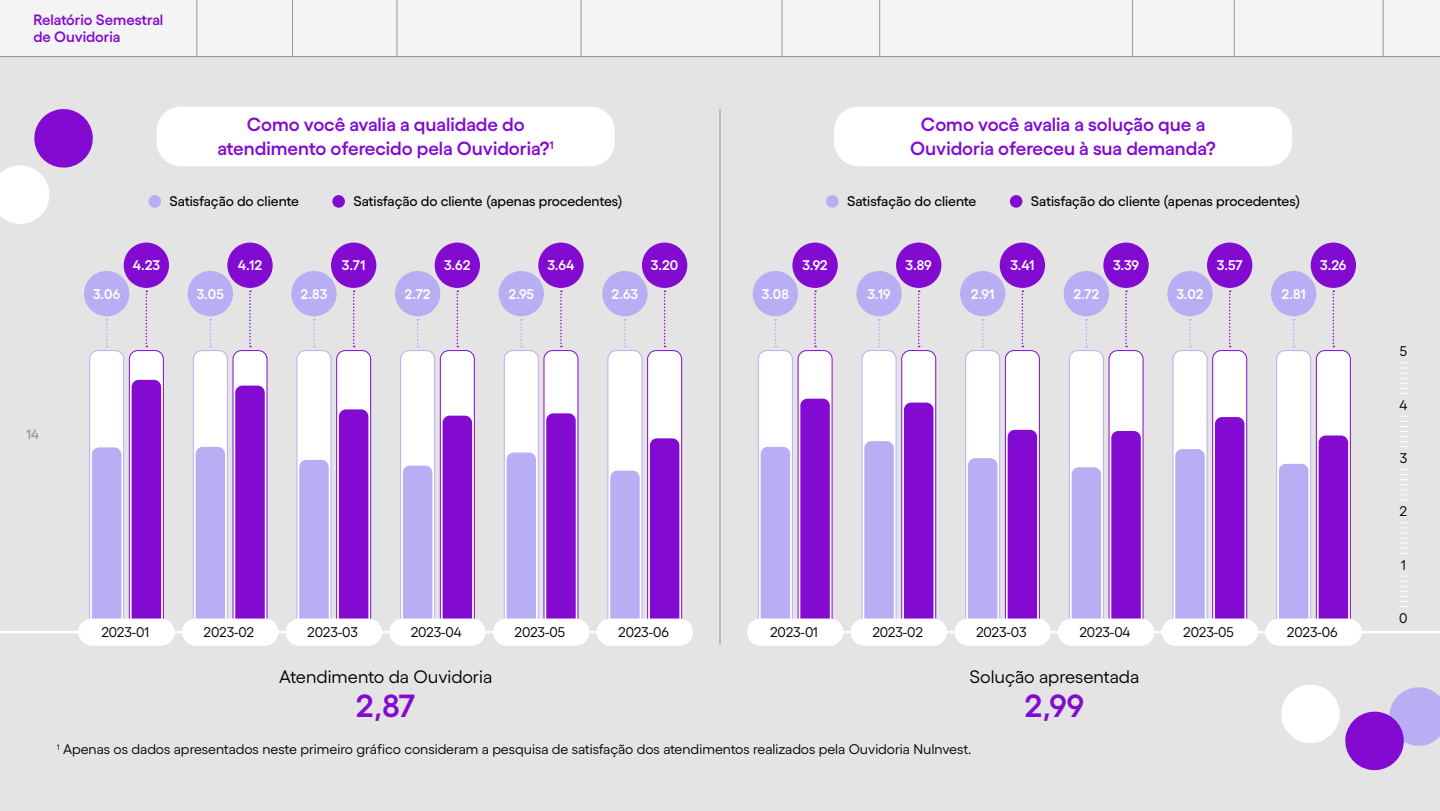
<style>
.page{position:relative;width:1440px;height:811px;background:#e4e4e4}
.page>*{position:absolute;margin:0;border:0;box-sizing:border-box;transform-origin:0 0}
.t1{font:600 32px "Gellix";color:#820ad1}
.t2{font:600 19px/24px "Gellix";color:#820ad1;text-align:center}
.t3{font:18px "Gellix";color:#000}
.t4{font:600 15px/17px "Gellix";color:#820ad1}
.t5{font:14px "Gellix";letter-spacing:-.005em;color:#000}
.t6{font:500 14px "Gellix";color:#000}
.t7{font:600 14px "Gellix";letter-spacing:-.01em;color:#fff}
.t8{font:500 13.6px "Gellix";color:#939598}
</style>
<div class="page">
<div style="left:834px;top:107px;width:458px;height:59px;background:#fff;border-radius:24px"></div>
<div style="left:157px;top:107px;width:458px;height:59px;background:#fff;border-radius:24px"></div>
<div style="left:0;top:0;width:1440px;height:57px;background:#f4f4f4"></div>
<hr style="left:292px;top:0;width:1px;height:57px;background:#939598">
<hr style="left:197px;top:0;width:1px;height:57px;background:#939598">
<hr style="left:397px;top:0;width:1px;height:57px;background:#939598">
<hr style="left:581px;top:0;width:1px;height:57px;background:#939598">
<hr style="left:782px;top:0;width:1px;height:57px;background:#939598">
<hr style="left:879px;top:0;width:1px;height:57px;background:#939598">
<hr style="left:1132px;top:0;width:1px;height:57px;background:#939598">
<hr style="left:1234px;top:0;width:1px;height:57px;background:#939598">
<hr style="left:1383px;top:0;width:1px;height:57px;background:#939598">
<svg style="left:1400px;top:575px;width:7px;height:32px"></svg>
<svg style="left:1400px;top:522px;width:7px;height:32px"></svg>
<svg style="left:1400px;top:469px;width:7px;height:31px"></svg>
<svg style="left:1400px;top:416px;width:7px;height:31px"></svg>
<svg style="left:1400px;top:362px;width:7px;height:32px"></svg>
<div style="left:149px;top:195px;width:12px;height:13px;background:#b8aef4;border-radius:50%"></div>
<div style="left:332px;top:195px;width:13px;height:13px;background:#820ad1;border-radius:50%"></div>
<div style="left:826px;top:195px;width:13px;height:13px;background:#b8aef4;border-radius:50%"></div>
<div style="left:1010px;top:195px;width:12px;height:13px;background:#820ad1;border-radius:50%"></div>
<hr style="left:1px;top:631px;width:638px;height:2px;background:#fff">
<hr style="left:801px;top:631px;width:638px;height:2px;background:#fff">
<hr style="left:720px;top:109px;width:1px;height:535px;background:#939598">
<div style="left:597px;top:618px;width:96px;height:27px;background:#fff;border-radius:14px"></div>
<svg style="left:607px;top:290px;width:76px;height:329px"></svg>
<div style="left:602px;top:271px;width:46px;height:45px;background:#b8aef4;border-radius:50%"></div>
<div style="left:642px;top:242px;width:45px;height:46px;background:#820ad1;border-radius:50%"></div>
<div style="left:389px;top:618px;width:97px;height:27px;background:#fff;border-radius:14px"></div>
<svg style="left:400px;top:290px;width:75px;height:329px"></svg>
<div style="left:395px;top:271px;width:45px;height:45px;background:#b8aef4;border-radius:50%"></div>
<div style="left:435px;top:242px;width:45px;height:46px;background:#820ad1;border-radius:50%"></div>
<div style="left:78px;top:618px;width:97px;height:27px;background:#fff;border-radius:14px"></div>
<svg style="left:89px;top:290px;width:75px;height:329px"></svg>
<div style="left:84px;top:271px;width:45px;height:45px;background:#b8aef4;border-radius:50%"></div>
<div style="left:124px;top:242px;width:45px;height:46px;background:#820ad1;border-radius:50%"></div>
<div style="left:493px;top:618px;width:96px;height:27px;background:#fff;border-radius:14px"></div>
<svg style="left:503px;top:290px;width:76px;height:329px"></svg>
<div style="left:499px;top:271px;width:45px;height:45px;background:#b8aef4;border-radius:50%"></div>
<div style="left:538px;top:242px;width:46px;height:46px;background:#820ad1;border-radius:50%"></div>
<div style="left:182px;top:618px;width:96px;height:27px;background:#fff;border-radius:14px"></div>
<svg style="left:192px;top:290px;width:76px;height:329px"></svg>
<div style="left:188px;top:271px;width:45px;height:45px;background:#b8aef4;border-radius:50%"></div>
<div style="left:227px;top:242px;width:46px;height:46px;background:#820ad1;border-radius:50%"></div>
<div style="left:286px;top:618px;width:96px;height:27px;background:#fff;border-radius:14px"></div>
<svg style="left:296px;top:290px;width:76px;height:329px"></svg>
<div style="left:291px;top:271px;width:46px;height:45px;background:#b8aef4;border-radius:50%"></div>
<div style="left:331px;top:242px;width:45px;height:46px;background:#820ad1;border-radius:50%"></div>
<div style="left:1265px;top:618px;width:97px;height:27px;background:#fff;border-radius:14px"></div>
<svg style="left:1276px;top:290px;width:75px;height:329px"></svg>
<div style="left:1271px;top:271px;width:45px;height:45px;background:#b8aef4;border-radius:50%"></div>
<div style="left:1311px;top:242px;width:45px;height:46px;background:#820ad1;border-radius:50%"></div>
<div style="left:1058px;top:618px;width:96px;height:27px;background:#fff;border-radius:14px"></div>
<svg style="left:1068px;top:290px;width:76px;height:329px"></svg>
<div style="left:1064px;top:271px;width:45px;height:45px;background:#b8aef4;border-radius:50%"></div>
<div style="left:1103px;top:242px;width:46px;height:46px;background:#820ad1;border-radius:50%"></div>
<div style="left:747px;top:618px;width:96px;height:27px;background:#fff;border-radius:14px"></div>
<svg style="left:757px;top:290px;width:76px;height:329px"></svg>
<div style="left:753px;top:271px;width:45px;height:45px;background:#b8aef4;border-radius:50%"></div>
<div style="left:792px;top:242px;width:46px;height:46px;background:#820ad1;border-radius:50%"></div>
<div style="left:1162px;top:618px;width:96px;height:27px;background:#fff;border-radius:14px"></div>
<svg style="left:1172px;top:290px;width:76px;height:329px"></svg>
<div style="left:1167px;top:271px;width:46px;height:45px;background:#b8aef4;border-radius:50%"></div>
<div style="left:1207px;top:242px;width:45px;height:46px;background:#820ad1;border-radius:50%"></div>
<div style="left:851px;top:618px;width:96px;height:27px;background:#fff;border-radius:14px"></div>
<svg style="left:861px;top:290px;width:76px;height:329px"></svg>
<div style="left:856px;top:271px;width:46px;height:45px;background:#b8aef4;border-radius:50%"></div>
<div style="left:896px;top:242px;width:45px;height:46px;background:#820ad1;border-radius:50%"></div>
<div style="left:954px;top:618px;width:97px;height:27px;background:#fff;border-radius:14px"></div>
<svg style="left:965px;top:290px;width:75px;height:329px"></svg>
<div style="left:960px;top:271px;width:45px;height:45px;background:#b8aef4;border-radius:50%"></div>
<div style="left:1000px;top:242px;width:45px;height:46px;background:#820ad1;border-radius:50%"></div>
<div style="left:1281px;top:684px;width:59px;height:59px;background:#fff;border-radius:50%"></div>
<svg style="left:1345px;top:687px;width:95px;height:84px"></svg>
<svg style="left:0;top:109px;width:93px;height:115px"></svg>
<hr style="left:0;top:56px;width:1440px;height:1px;background:#939598">
<p class="t4" style="left:34px;top:10px;width:131px">Relatório Semestral de Ouvidoria</p>
<p class="t8" style="left:26px;top:423px;width:14px">14</p>
<h2 class="t2" style="left:217px;top:110px;width:338px">Como você avalia a qualidade do atendimento oferecido pela Ouvidoria?<sup>1</sup></h2>
<h2 class="t2" style="left:910px;top:110px;width:307px">Como você avalia a solução que a<br>Ouvidoria ofereceu à sua demanda?</h2>
<p class="t6" style="left:170px;top:190px;width:131px">Satisfação do cliente</p>
<p class="t6" style="left:353px;top:190px;width:271px">Satisfação do cliente (apenas procedentes)</p>
<p class="t6" style="left:847px;top:190px;width:131px">Satisfação do cliente</p>
<p class="t6" style="left:1031px;top:190px;width:271px">Satisfação do cliente (apenas procedentes)</p>
<p class="t7" style="left:93px;top:282px;width:29px">3.06</p>
<p class="t7" style="left:133px;top:254px;width:29px">4.23</p>
<p class="t7" style="left:197px;top:282px;width:29px">3.05</p>
<p class="t7" style="left:238px;top:254px;width:26px">4.12</p>
<p class="t7" style="left:301px;top:282px;width:28px">2.83</p>
<p class="t7" style="left:342px;top:254px;width:25px">3.71</p>
<p class="t7" style="left:405px;top:282px;width:27px">2.72</p>
<p class="t7" style="left:444px;top:254px;width:28px">3.62</p>
<p class="t7" style="left:509px;top:282px;width:27px">2.95</p>
<p class="t7" style="left:547px;top:254px;width:29px">3.64</p>
<p class="t7" style="left:612px;top:282px;width:28px">2.63</p>
<p class="t7" style="left:651px;top:254px;width:29px">3.20</p>
<p class="t7" style="left:762px;top:282px;width:29px">3.08</p>
<p class="t7" style="left:802px;top:254px;width:27px">3.92</p>
<p class="t7" style="left:867px;top:282px;width:25px">3.19</p>
<p class="t7" style="left:906px;top:254px;width:28px">3.89</p>
<p class="t7" style="left:971px;top:282px;width:25px">2.91</p>
<p class="t7" style="left:1010px;top:254px;width:25px">3.41</p>
<p class="t7" style="left:1073px;top:282px;width:27px">2.72</p>
<p class="t7" style="left:1113px;top:254px;width:28px">3.39</p>
<p class="t7" style="left:1176px;top:282px;width:29px">3.02</p>
<p class="t7" style="left:1217px;top:254px;width:27px">3.57</p>
<p class="t7" style="left:1282px;top:282px;width:26px">2.81</p>
<p class="t7" style="left:1320px;top:254px;width:28px">3.26</p>
<p class="t5" style="left:101px;top:621px;width:49px">2023-01</p>
<p class="t5" style="left:204px;top:621px;width:52px">2023-02</p>
<p class="t5" style="left:307px;top:621px;width:52px">2023-03</p>
<p class="t5" style="left:411px;top:621px;width:53px">2023-04</p>
<p class="t5" style="left:515px;top:621px;width:52px">2023-05</p>
<p class="t5" style="left:618px;top:621px;width:52px">2023-06</p>
<p class="t5" style="left:770px;top:621px;width:49px">2023-01</p>
<p class="t5" style="left:872px;top:621px;width:52px">2023-02</p>
<p class="t5" style="left:976px;top:621px;width:52px">2023-03</p>
<p class="t5" style="left:1079px;top:621px;width:53px">2023-04</p>
<p class="t5" style="left:1183px;top:621px;width:52px">2023-05</p>
<p class="t5" style="left:1287px;top:621px;width:52px">2023-06</p>
<p class="t3" style="left:279px;top:663px;width:215px">Atendimento da Ouvidoria</p>
<h1 class="t1" style="left:356px;top:680px;width:61px">2,87</h1>
<p class="t5" style="left:57px;top:738px;width:916px"><sup>1</sup> Apenas os dados apresentados neste primeiro gráfico consideram a pesquisa de satisfação dos atendimentos realizados pela Ouvidoria NuInvest.</p>
<p class="t3" style="left:970px;top:663px;width:171px">Solução apresentada</p>
<h1 class="t1" style="left:1025px;top:680px;width:61px">2,99</h1>
<p class="t5" style="left:1400px;top:341px;width:9px">5</p>
<p class="t5" style="left:1399px;top:394px;width:10px">4</p>
<p class="t5" style="left:1400px;top:447px;width:9px">3</p>
<p class="t5" style="left:1400px;top:501px;width:9px">2</p>
<p class="t5" style="left:1401px;top:554px;width:7px">1</p>
<p class="t5" style="left:1399px;top:607px;width:10px">0</p>
</div>
